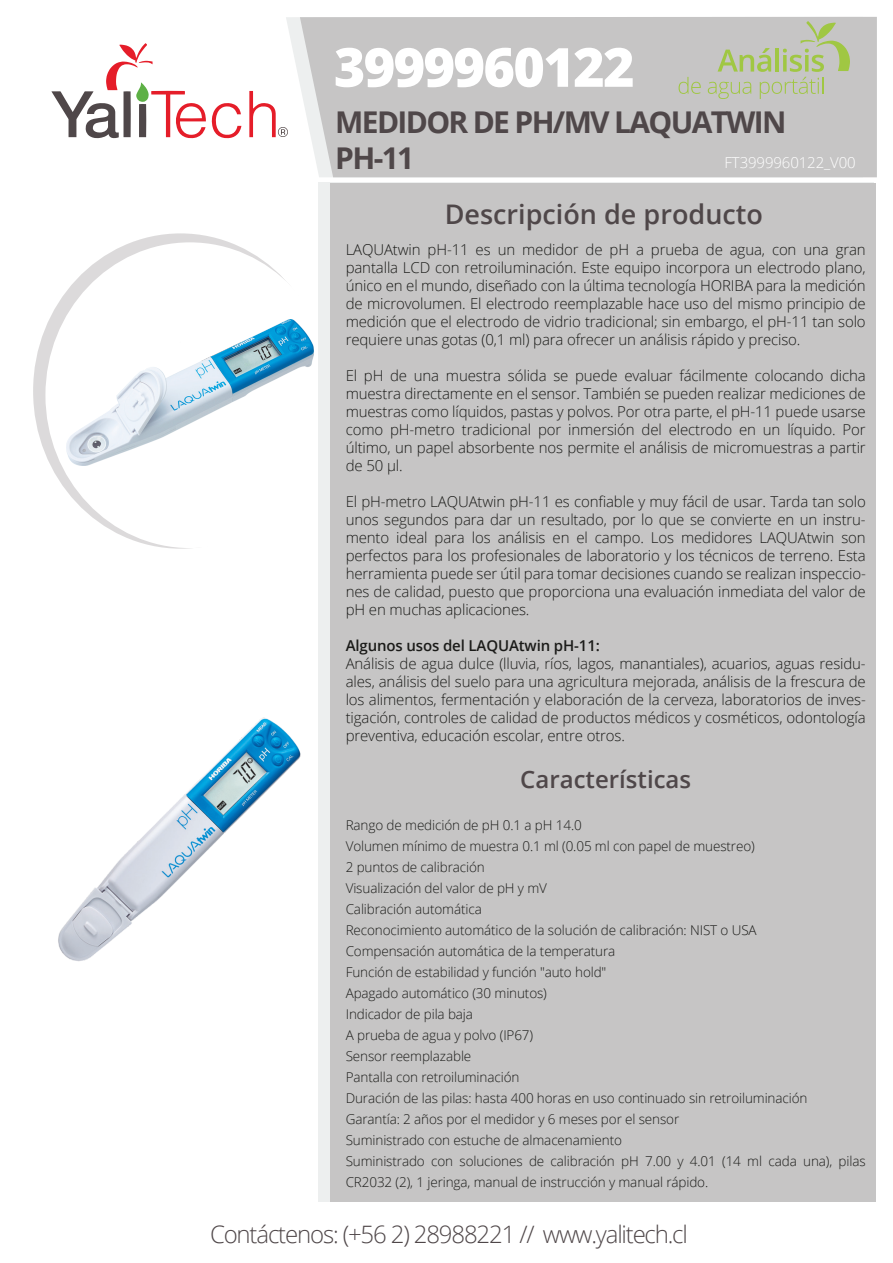
<style>
.page{position:relative;width:893px;height:1263px;background:#fff}
.page>*{position:absolute;margin:0;border:0;box-sizing:border-box;transform-origin:0 0}
.t1{font:800 54px "Open Sans";letter-spacing:-.03em;color:#fff}
.t2{font:700 30px/36px "Open Sans";letter-spacing:-.055em;color:#4f4749}
.t3{font:600 27px "Open Sans";color:#4f4749}
.t4{font:300 24px "Open Sans";letter-spacing:-.05em;color:#4f4749}
.t5{font:600 24px "Open Sans";color:#4f4749}
.t6{font:300 15px/18px "Open Sans";letter-spacing:-.01em;color:#1b1b19;text-align:justify}
.t7{font:600 15px "Open Sans";letter-spacing:-.01em;color:#1b1b19}
.t8{font:300 15px "Open Sans";letter-spacing:-.01em;color:#fff}
.t9{font:300 13.5px/21px "Open Sans";letter-spacing:-.01em;color:#1b1b19}
</style>
<div class="page">
<svg style="left:286px;top:17px;width:14px;height:66px"></svg>
<div style="left:300px;top:17px;width:577px;height:160px;background:#c6c5c5"></div>
<svg style="left:212px;top:103px;width:29px;height:35px"></svg>
<svg style="left:51px;top:43px;width:155px;height:95px"></svg>
<svg style="left:249px;top:91px;width:39px;height:46px"></svg>
<svg style="left:679px;top:77px;width:22px;height:17px"></svg>
<svg style="left:708px;top:21px;width:142px;height:78px;background:#bfc5af"></svg>
<svg style="left:45px;top:242px;width:274px;height:306px"></svg>
<img style="left:66px;top:320px;width:247px;height:146px">
<div style="left:319px;top:182px;width:555px;height:1020px;background:#edefef"></div>
<div style="left:331px;top:184px;width:545px;height:1018px;background:#c6c5c5"></div>
<img style="left:58px;top:717px;width:243px;height:244px">
<h1 class="t1" style="left:334px;top:26px;width:302px">3999960122</h1>
<h2 class="t2" style="left:335px;top:104px;width:453px">MEDIDOR DE PH/MV LAQUATWIN<br>PH-11</h2>
<p class="t8" style="left:725px;top:152px;width:133px">FT3999960122_V00</p>
<h3 class="t3" style="left:445px;top:196px;width:320px">Descripción de producto</h3>
<p class="t6" style="left:346px;top:240px;width:522px">LAQUAtwin pH-11 es un medidor de pH a prueba de agua, con una gran pantalla LCD con retroiluminación. Este equipo incorpora un electrodo plano, único en el mundo, diseñado con la última tecnología HORIBA para la medición de microvolumen. El electrodo reemplazable hace uso del mismo principio de medición que el electrodo de vidrio tradicional; sin embargo, el pH-11 tan solo requiere unas gotas (0,1 ml) para ofrecer un análisis rápido y preciso.</p>
<p class="t6" style="left:346px;top:366px;width:522px">El pH de una muestra sólida se puede evaluar fácilmente colocando dicha muestra directamente en el sensor. También se pueden realizar mediciones de muestras como líquidos, pastas y polvos. Por otra parte, el pH-11 puede usarse como pH-metro tradicional por inmersión del electrodo en un líquido. Por último, un papel absorbente nos permite el análisis de micromuestras a partir de 50 μl.</p>
<p class="t6" style="left:346px;top:492px;width:522px">El pH-metro LAQUAtwin pH-11 es confiable y muy fácil de usar. Tarda tan solo unos segundos para dar un resultado, por lo que se convierte en un instru&shy;mento ideal para los análisis en el campo. Los medidores LAQUAtwin son perfectos para los profesionales de laboratorio y los técnicos de terreno. Esta herramienta puede ser útil para tomar decisiones cuando se realizan inspeccio&shy;nes de calidad, puesto que proporciona una evaluación inmediata del valor de pH en muchas aplicaciones.</p>
<p class="t7" style="left:346px;top:635px;width:256px">Algunos usos del LAQUAtwin pH-11:</p>
<p class="t6" style="left:346px;top:654px;width:522px">Análisis de agua dulce (lluvia, ríos, lagos, manantiales), acuarios, aguas residu&shy;ales, análisis del suelo para una agricultura mejorada, análisis de la frescura de los alimentos, fermentación y elaboración de la cerveza, laboratorios de inves&shy;tigación, controles de calidad de productos médicos y cosméticos, odontología preventiva, educación escolar, entre otros.</p>
<h3 class="t5" style="left:520px;top:762px;width:172px">Características</h3>
<p class="t9" style="left:346px;top:814px;width:521px">Rango de medición de pH 0.1 a pH 14.0<br>Volumen mínimo de muestra 0.1 ml (0.05 ml con papel de muestreo)<br>2 puntos de calibración<br>Visualización del valor de pH y mV<br>Calibración automática<br>Reconocimiento automático de la solución de calibración: NIST o USA<br>Compensación automática de la temperatura<br>Función de estabilidad y función "auto hold"<br>Apagado automático (30 minutos)<br>Indicador de pila baja<br>A prueba de agua y polvo (IP67)<br>Sensor reemplazable<br>Pantalla con retroiluminación<br>Duración de las pilas: hasta 400 horas en uso continuado sin retroiluminación<br>Garantía: 2 años por el medidor y 6 meses por el sensor<br>Suministrado con estuche de almacenamiento<br>Suministrado con soluciones de calibración pH 7.00 y 4.01 (14 ml cada una), pilas CR2032 (2), 1 jeringa, manual de instrucción y manual rápido.</p>
<h3 class="t4" style="left:210px;top:1218px;width:479px">Contáctenos: (+56 2) 28988221 // www.yalitech.cl</h3>
</div>
